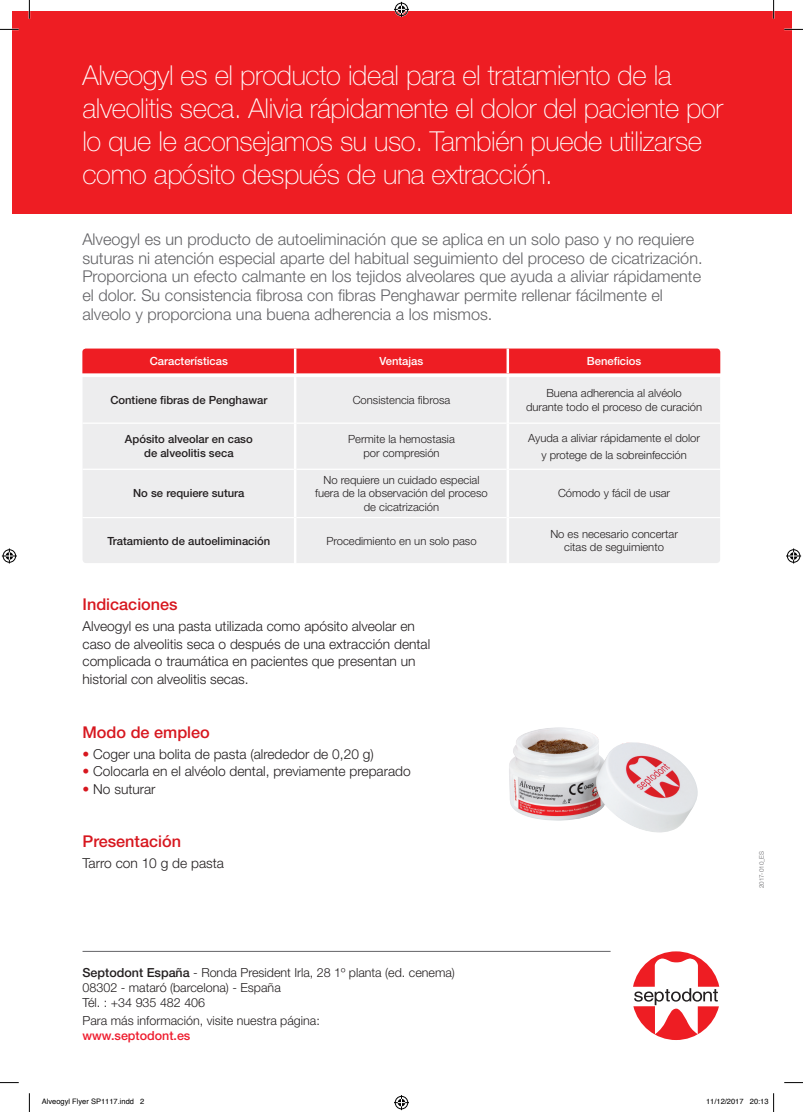
<style>
.page{position:relative;width:803px;height:1112px;background:#fff}
.page>*{position:absolute;margin:0;border:0;box-sizing:border-box;transform-origin:0 0}
.t1{font:100 27.5px/33px "Helvetica Neue LT Std";letter-spacing:-.015em;color:#fff}
.t2{font:300 16.25px/18.8px "Helvetica Neue LT Std";color:#636366}
.t3{font:500 16.25px "Helvetica Neue LT Std";color:#d7171f}
.t4{font:300 13.75px/17.5px "Helvetica Neue LT Std";color:#231f20}
.t5{font:300 12.5px/15px "Helvetica Neue LT Std";color:#231f20}
.t6{font:500 12.5px "Helvetica Neue LT Std";color:#ee1b2d}
.t7{font:300 11.25px/13.5px "Helvetica Neue LT Std";color:#231f20;text-align:center}
.t8{font:500 11.25px/13.5px "Helvetica Neue LT Std";color:#231f20;text-align:center}
.t9{font:500 11.25px "Helvetica Neue LT Std";color:#fff}
.t10{font:7.5px "Helvetica";color:#000}
.t11{font:300 6.25px "Helvetica Neue LT Std";color:#636366}
.s1{color:#d7171f}
.s2{font-weight:500}
</style>
<div class="page">
<div style="left:83px;top:377px;width:637px;height:186px;background:#ededee"></div>
<div style="left:82px;top:348px;width:638px;height:25px;background:#ee1d23"></div>
<hr style="left:83px;top:422px;width:211px;height:1px;background:#fff">
<hr style="left:296px;top:422px;width:210px;height:1px;background:#fff">
<hr style="left:509px;top:422px;width:211px;height:1px;background:#fff">
<hr style="left:83px;top:468px;width:211px;height:2px;background:#fff">
<hr style="left:296px;top:468px;width:210px;height:2px;background:#fff">
<hr style="left:509px;top:468px;width:211px;height:2px;background:#fff">
<hr style="left:83px;top:517px;width:211px;height:1px;background:#fff">
<hr style="left:296px;top:517px;width:210px;height:1px;background:#fff">
<hr style="left:509px;top:517px;width:211px;height:1px;background:#fff">
<hr style="left:294px;top:377px;width:2px;height:46px;background:#fff">
<hr style="left:506px;top:377px;width:3px;height:46px;background:#fff">
<hr style="left:294px;top:423px;width:2px;height:46px;background:#fff">
<hr style="left:506px;top:423px;width:3px;height:46px;background:#fff">
<hr style="left:294px;top:469px;width:2px;height:48px;background:#fff">
<hr style="left:506px;top:469px;width:3px;height:48px;background:#fff">
<hr style="left:294px;top:517px;width:2px;height:46px;background:#fff">
<hr style="left:506px;top:517px;width:3px;height:46px;background:#fff">
<hr style="left:294px;top:348px;width:2px;height:25px;background:#fff">
<hr style="left:506px;top:348px;width:3px;height:25px;background:#fff">
<svg style="left:633px;top:951px;width:86px;height:88px"></svg>
<div style="left:12px;top:12px;width:779px;height:202px;background:#ee1d23"></div>
<img style="left:509px;top:727px;width:189px;height:105px">
<hr style="left:83px;top:950px;width:527px;height:1px;background:#636366">
<svg style="left:0;top:29px;width:19px;height:1px"></svg>
<svg style="left:784px;top:29px;width:19px;height:1px"></svg>
<svg style="left:0;top:1082px;width:19px;height:1px"></svg>
<svg style="left:784px;top:1082px;width:19px;height:1px"></svg>
<svg style="left:29px;top:0;width:1px;height:19px"></svg>
<svg style="left:29px;top:1093px;width:1px;height:18px"></svg>
<svg style="left:773px;top:0;width:1px;height:19px"></svg>
<svg style="left:394px;top:2px;width:15px;height:15px"></svg>
<svg style="left:394px;top:1095px;width:15px;height:14px"></svg>
<svg style="left:2px;top:548px;width:15px;height:15px"></svg>
<svg style="left:786px;top:548px;width:15px;height:15px"></svg>
<svg style="left:773px;top:1093px;width:1px;height:18px"></svg>
<h1 class="t1" style="left:82px;top:58px;width:642px">Alveogyl es el producto ideal para el tratamiento de la alveolitis seca. Alivia rápidamente el dolor del paciente por lo que le aconsejamos su uso. También puede utilizarse como apósito después de una extracción.</h1>
<p class="t2" style="left:82px;top:229px;width:622px">Alveogyl es un producto de autoeliminación que se aplica en un solo paso y no requiere suturas ni atención especial aparte del habitual seguimiento del proceso de cicatrización.<br>Proporciona un efecto calmante en los tejidos alveolares que ayuda a aliviar rápidamente el dolor. Su consistencia fibrosa con fibras Penghawar permite rellenar fácilmente el alveolo y proporciona una buena adherencia a los mismos.</p>
<p class="t9" style="left:150px;top:354px;width:80px">Características</p>
<p class="t9" style="left:380px;top:354px;width:45px">Ventajas</p>
<p class="t9" style="left:587px;top:354px;width:56px">Beneficios</p>
<p class="t8" style="left:110px;top:393px;width:158px">Contiene fibras de Penghawar</p>
<p class="t7" style="left:353px;top:393px;width:99px">Consistencia fibrosa</p>
<p class="t7" style="left:526px;top:386px;width:178px">Buena adherencia al alvéolo<br>durante todo el proceso de curación</p>
<p class="t8" style="left:125px;top:432px;width:129px">Apósito alveolar en caso de alveolitis seca</p>
<p class="t7" style="left:348px;top:432px;width:108px">Permite la hemostasia por compresión</p>
<p class="t7" style="left:528px;top:429px;width:173px;line-height:17px">Ayuda a aliviar rápidamente el dolor y protege de la sobreinfección</p>
<p class="t8" style="left:133px;top:486px;width:113px">No se requiere sutura</p>
<p class="t7" style="left:315px;top:473px;width:174px">No requiere un cuidado especial fuera de la observación del proceso de cicatrización</p>
<p class="t7" style="left:558px;top:486px;width:114px">Cómodo y fácil de usar</p>
<p class="t8" style="left:107px;top:533px;width:164px">Tratamiento de autoeliminación</p>
<p class="t7" style="left:326px;top:533px;width:152px">Procedimiento en un solo paso</p>
<p class="t7" style="left:550px;top:526px;width:129px">No es necesario concertar citas de seguimiento</p>
<p class="t3" style="left:83px;top:594px;width:97px">Indicaciones</p>
<p class="t4" style="left:83px;top:617px;width:349px">Alveogyl es una pasta utilizada como apósito alveolar en caso de alveolitis seca o después de una extracción dental complicada o traumática en pacientes que presentan un historial con alveolitis secas.</p>
<p class="t3" style="left:83px;top:721px;width:129px">Modo de empleo</p>
<p class="t4" style="left:83px;top:744px;width:293px"><span class="s1">•</span> Coger una bolita de pasta (alrededor de 0,20 g)</p>
<p class="t4" style="left:83px;top:762px;width:330px"><span class="s1">•</span> Colocarla en el alvéolo dental, previamente preparado</p>
<p class="t4" style="left:83px;top:779px;width:75px"><span class="s1">•</span> No suturar</p>
<p class="t3" style="left:83px;top:831px;width:100px">Presentación</p>
<p class="t4" style="left:83px;top:854px;width:143px">Tarro con 10 g de pasta</p>
<p class="t5" style="left:83px;top:964px;width:374px"><span class="s2">Septodont España</span> - Ronda President Irla, 28 1º planta (ed. cenema)<br>08302 - mataró (barcelona) - España<br>Tél. : +34 935 482 406</p>
<p class="t5" style="left:83px;top:1012px;width:239px">Para más información, visite nuestra página:</p>
<p class="t6" style="left:83px;top:1028px;width:109px">www.septodont.es</p>
<p class="t11" style="left:758px;top:888px;width:39px;rotate:-90deg">2017-010_ES</p>
<p class="t10" style="left:42px;top:1095px;width:104px">Alveogyl Flyer SP1117.indd 2</p>
<p class="t10" style="left:706px;top:1095px;width:64px">11/12/2017 20:13</p>
</div>
